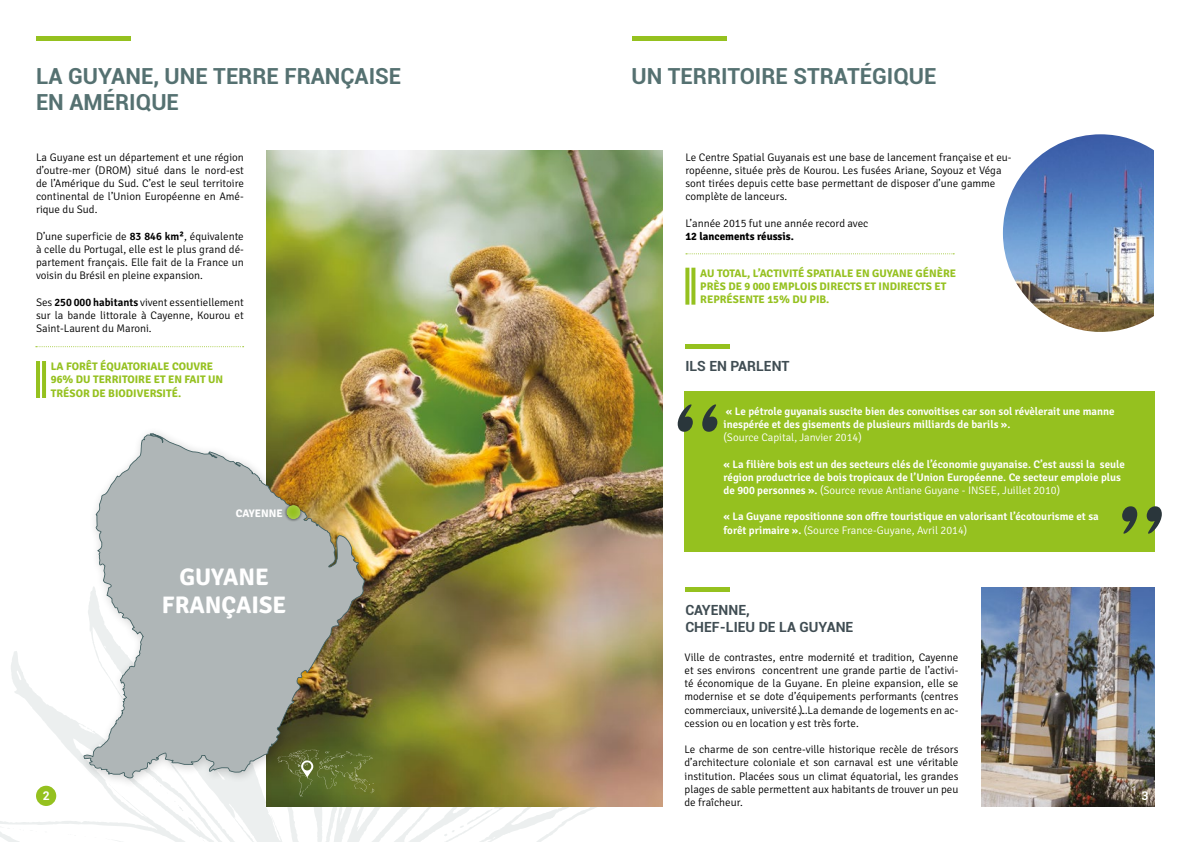
<style>
.page{position:relative;width:1191px;height:842px;background:#fff}
.page>*{position:absolute;margin:0;border:0;box-sizing:border-box;transform-origin:0 0}
.t1{font:700 24px/28.8px "Signika";color:#fff;text-align:center}
.t2{font:700 22.1px/26.6px "Roboto";color:#557171}
.t3{font:700 14px/16.8px "Roboto";color:#404d53}
.t4{font:700 12px "Roboto";color:#fff}
.t5{font:300 11px/13.2px "Signika";color:#000;text-align:justify}
.t6{font:600 11px/13.2px "Signika";color:#fff}
.t7{font:700 11px/13.2px "Signika";color:#95c11f}
.t8{font:300 11px "Signika";color:#fff}
.t9{font:700 11px "Signika";color:#000}
.t10{font:700 11px "Signika";color:#fff}
.s1{font-weight:600}
.s2{font-weight:300}
</style>
<div class="page">
<img style="left:981px;top:588px;width:174px;height:218px">
<svg style="left:0;top:651px;width:601px;height:191px"></svg>
<img style="left:267px;top:150px;width:395px;height:656px">
<hr style="left:36px;top:36px;width:95px;height:4px;background:#95c11f">
<hr style="left:631px;top:36px;width:95px;height:4px;background:#95c11f">
<svg style="left:277px;top:790px;width:97px;height:7px"></svg>
<hr style="left:36px;top:361px;width:4px;height:37px;background:#95c11f">
<hr style="left:42px;top:361px;width:4px;height:37px;background:#95c11f">
<svg style="left:685px;top:268px;width:4px;height:37px"></svg>
<svg style="left:691px;top:268px;width:4px;height:37px"></svg>
<div style="left:76px;top:426px;width:299px;height:364px;background:#000;opacity:.2"></div>
<svg style="left:83px;top:433px;width:282px;height:345px;background:#afb0a3"></svg>
<div style="left:284px;top:502px;width:19px;height:20px;background:#000;opacity:.56"></div>
<div style="left:278px;top:498px;width:32px;height:22px;background:#fff;opacity:.35"></div>
<hr style="left:685px;top:588px;width:44px;height:4px;background:#95c11f">
<img style="left:1003px;top:134px;width:151px;height:198px">
<svg style="left:36px;top:346px;width:208px;height:1px"></svg>
<svg style="left:686px;top:253px;width:268px;height:1px"></svg>
<div style="left:36px;top:786px;width:20px;height:20px;background:#95c11f;border-radius:50%"></div>
<div style="left:684px;top:391px;width:471px;height:161px;background:#95c11f"></div>
<hr style="left:685px;top:344px;width:44px;height:4px;background:#95c11f">
<svg style="left:677px;top:404px;width:40px;height:28px"></svg>
<svg style="left:1122px;top:506px;width:39px;height:28px"></svg>
<h2 class="t2" style="left:36px;top:62px;width:367px">LA GUYANE, UNE TERRE FRANÇAISE<br>EN AMÉRIQUE</h2>
<h2 class="t2" style="left:631px;top:62px;width:306px">UN TERRITOIRE STRATÉGIQUE</h2>
<p class="t5" style="left:36px;top:150px;width:209px">La Guyane est un département et une région d’outre-mer (DROM) situé dans le nord-est de l’Amérique du Sud. C’est le seul territoire continental de l’Union Européenne en Amé&shy;rique du Sud.</p>
<p class="t5" style="left:36px;top:230px;width:209px">D’une superficie de <span class="s1">83 846 km²</span>, équivalente à celle du Portugal, elle est le plus grand dé&shy;partement français. Elle fait de la France un voisin du Brésil en pleine expansion.</p>
<p class="t5" style="left:36px;top:296px;width:209px">Ses <span class="s1">250 000 habitants</span> vivent essentiellement sur la bande littorale à Cayenne, Kourou et Saint-Laurent du Maroni.</p>
<p class="t7" style="left:51px;top:360px;width:174px">LA FORÊT ÉQUATORIALE COUVRE<br>96% DU TERRITOIRE ET EN FAIT UN<br>TRÉSOR DE BIODIVERSITÉ.</p>
<p class="t10" style="left:236px;top:506px;width:49px">CAYENNE</p>
<h1 class="t1" style="left:162px;top:562px;width:126px">GUYANE<br>FRANÇAISE</h1>
<p class="t5" style="left:685px;top:150px;width:328px;text-align:left">Le Centre Spatial Guyanais est une base de lancement française et eu&shy;ropéenne, située près de Kourou. Les fusées Ariane, Soyouz et Véga sont tirées depuis cette base permettant de disposer d’une gamme complète de lanceurs.</p>
<p class="t5" style="left:685px;top:216px;width:184px">L’année 2015 fut une année record avec</p>
<p class="t9" style="left:685px;top:229px;width:110px">12 lancements réussis.</p>
<p class="t7" style="left:700px;top:267px;width:257px">AU TOTAL, L’ACTIVITÉ SPATIALE EN GUYANE GÉNÈRE<br>PRÈS DE 9 000 EMPLOIS DIRECTS ET INDIRECTS ET<br>REPRÉSENTE 15% DU PIB.</p>
<p class="t3" style="left:685px;top:357px;width:105px">ILS EN PARLENT</p>
<p class="t6" style="left:723px;top:405px;width:392px">« Le pétrole guyanais suscite bien des convoitises car son sol révèlerait une manne inespérée et des gisements de plusieurs milliards de barils ».</p>
<p class="t8" style="left:723px;top:431px;width:140px">(Source Capital, Janvier 2014)</p>
<p class="t6" style="left:723px;top:457px;width:403px">« La filière bois est un des secteurs clés de l’économie guyanaise. C’est aussi la seule région productrice de bois tropicaux de l’Union Européenne. Ce secteur emploie plus de 900 personnes ». <span class="s2">(Source revue Antiane Guyane - INSEE, Juillet 2010)</span></p>
<p class="t6" style="left:723px;top:510px;width:377px">« La Guyane repositionne son offre touristique en valorisant l’écotourisme et sa forêt primaire ». <span class="s2">(Source France-Guyane, Avril 2014)</span></p>
<p class="t3" style="left:685px;top:601px;width:169px">CAYENNE,<br>CHEF-LIEU DE LA GUYANE</p>
<p class="t5" style="left:684px;top:651px;width:275px">Ville de contrastes, entre modernité et tradition, Cayenne et ses environs concentrent une grande partie de l’activi&shy;té économique de la Guyane. En pleine expansion, elle se modernise et se dote d’équipements performants (centres commerciaux, université…). La demande de logements en ac&shy;cession ou en location y est très forte.</p>
<p class="t5" style="left:684px;top:743px;width:275px">Le charme de son centre-ville historique recèle de trésors d’architecture coloniale et son carnaval est une véritable institution. Placées sous un climat équatorial, les grandes plages de sable permettent aux habitants de trouver un peu de fraîcheur.</p>
<p class="t4" style="left:43px;top:788px;width:8px">2</p>
<p class="t4" style="left:1141px;top:788px;width:8px">3</p>
</div>
